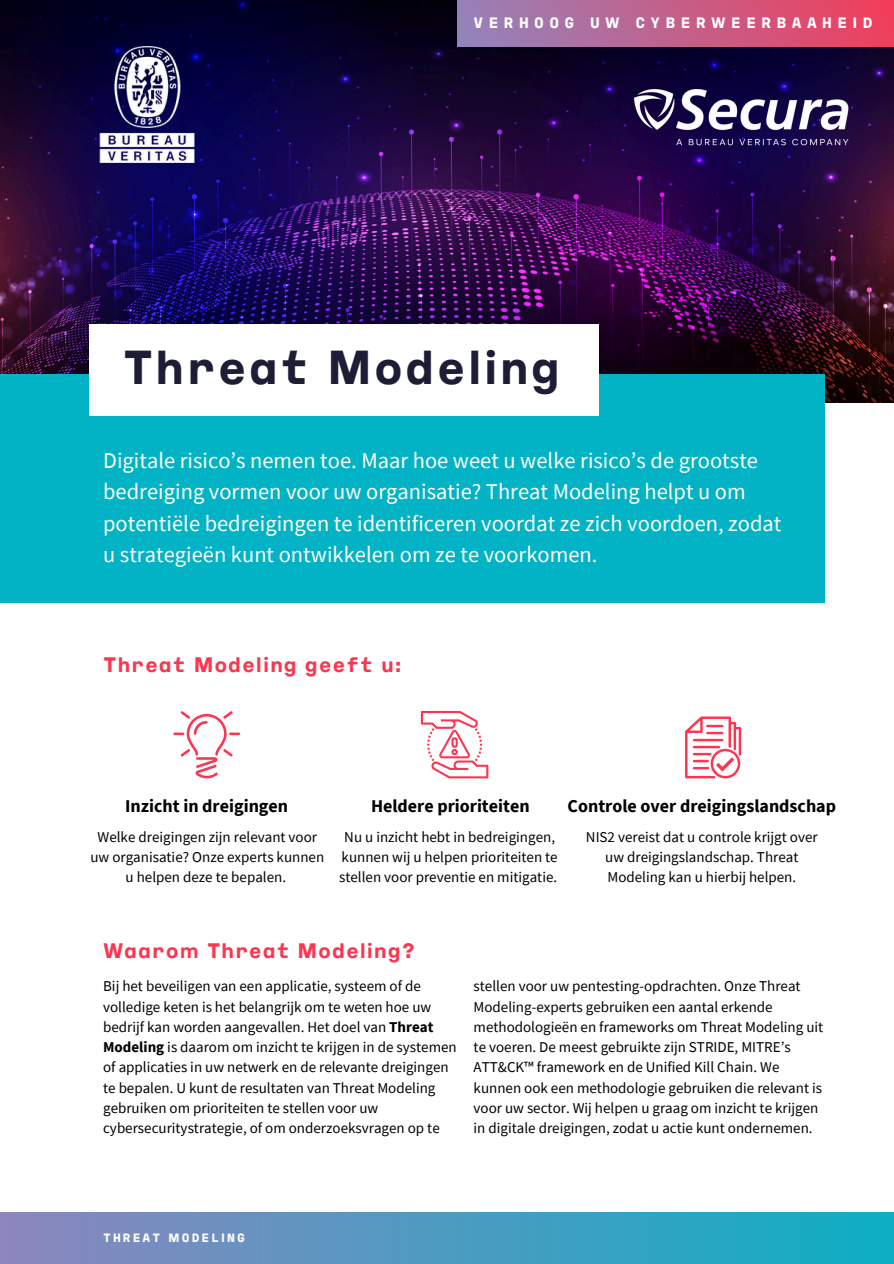
<style>
.page{position:relative;width:894px;height:1264px;background:#fff}
.page>*{position:absolute;margin:0;border:0;box-sizing:border-box;transform-origin:0 0}
.t1{font:700 expanded 47.4px "Bureau Veritas";letter-spacing:.01em;color:#1d1d35}
.t2{font:22.5px/31.5px "Source Sans Pro";color:#fff}
.t3{font:700 expanded 21px "Bureau Veritas";letter-spacing:.01em;color:#fc3650}
.t4{font:700 18px "Source Sans Pro";color:#000}
.t5{font:15px/20.2px "Source Sans Pro";color:#000;text-align:center}
.t6{font:700 expanded 15px "Bureau Veritas";letter-spacing:.36em;color:#fff}
.t7{font:700 expanded 12px "Bureau Veritas";letter-spacing:.17em;color:#fff}
.s1{font-weight:700}
</style>
<div class="page">
<img style="left:0;top:0;width:893px;height:402px">
<div style="left:0;top:374px;width:824px;height:228px;background:#01b3c4"></div>
<div style="left:0;top:1212px;width:893px;height:51px;background:linear-gradient(to right,#8c87be,#0dafc4)"></div>
<svg style="left:421px;top:711px;width:67px;height:67px"></svg>
<svg style="left:685px;top:716px;width:56px;height:62px"></svg>
<svg style="left:173px;top:711px;width:67px;height:67px"></svg>
<div style="left:89px;top:324px;width:510px;height:92px;background:#fff"></div>
<img style="left:634px;top:89px;width:215px;height:62px">
<div style="left:457px;top:0;width:436px;height:46px;background:linear-gradient(to right,#9483bb,#f13e5b)"></div>
<img style="left:33px;top:16px;width:228px;height:147px">
<h6 class="t6" style="left:473px;top:18px;width:400px">VERHOOG UW CYBERWEERBAAHEID</h6>
<p class="t1" style="left:123px;top:351px;width:439px">Threat Modeling</p>
<p class="t2" style="left:103px;top:444px;width:679px">Digitale risico’s nemen toe. Maar hoe weet u welke risico’s de grootste bedreiging vormen voor uw organisatie? Threat Modeling helpt u om potentiële bedreigingen te identificeren voordat ze zich voordoen, zodat u strategieën kunt ontwikkelen om ze te voorkomen.</p>
<p class="t3" style="left:103px;top:657px;width:300px">Threat Modeling geeft u:</p>
<p class="t4" style="left:125px;top:794px;width:164px">Inzicht in dreigingen</p>
<h1 class="t5" style="left:90px;top:826px;width:235px">Welke dreigingen zijn relevant voor uw organisatie? Onze experts kunnen u helpen deze te bepalen.</h1>
<h6 class="t4" style="left:371px;top:794px;width:160px">Heldere prioriteiten</h6>
<p class="t4" style="left:567px;top:794px;width:270px">Controle over dreigingslandschap</p>
<p class="t5" style="left:339px;top:826px;width:220px">Nu u inzicht hebt in bedreigingen, kunnen wij u helpen prioriteiten te stellen voor preventie en mitigatie.</p>
<h4 class="t5" style="left:585px;top:826px;width:233px">NIS2 vereist dat u controle krijgt over uw dreigingslandschap. Threat<br>Modeling kan u hierbij helpen.</h4>
<h4 class="t3" style="left:103px;top:943px;width:313px">Waarom Threat Modeling?</h4>
<h3 class="t5" style="left:103px;top:975px;width:355px;text-align:left">Bij het beveiligen van een applicatie, systeem of de volledige keten is het belangrijk om te weten hoe uw bedrijf kan worden aangevallen. Het doel van <span class="s1">Threat Modeling</span> is daarom om inzicht te krijgen in de systemen of applicaties in uw netwerk en de relevante dreigingen te bepalen. U kunt de resultaten van Threat Modeling gebruiken om prioriteiten te stellen voor uw cybersecuritystrategie, of om onderzoeksvragen op te</h3>
<h2 class="t5" style="left:473px;top:975px;width:351px;text-align:left">stellen voor uw pentesting-opdrachten. Onze Threat Modeling-experts gebruiken een aantal erkende methodologieën en frameworks om Threat Modeling uit te voeren. De meest gebruikte zijn STRIDE, MITRE’s ATT&amp;CK™ framework en de Unified Kill Chain. We kunnen ook een methodologie gebruiken die relevant is voor uw sector. Wij helpen u graag om inzicht te krijgen in digitale dreigingen, zodat u actie kunt ondernemen.</h2>
<h5 class="t7" style="left:103px;top:1233px;width:143px">THREAT MODELING</h5>
</div>
